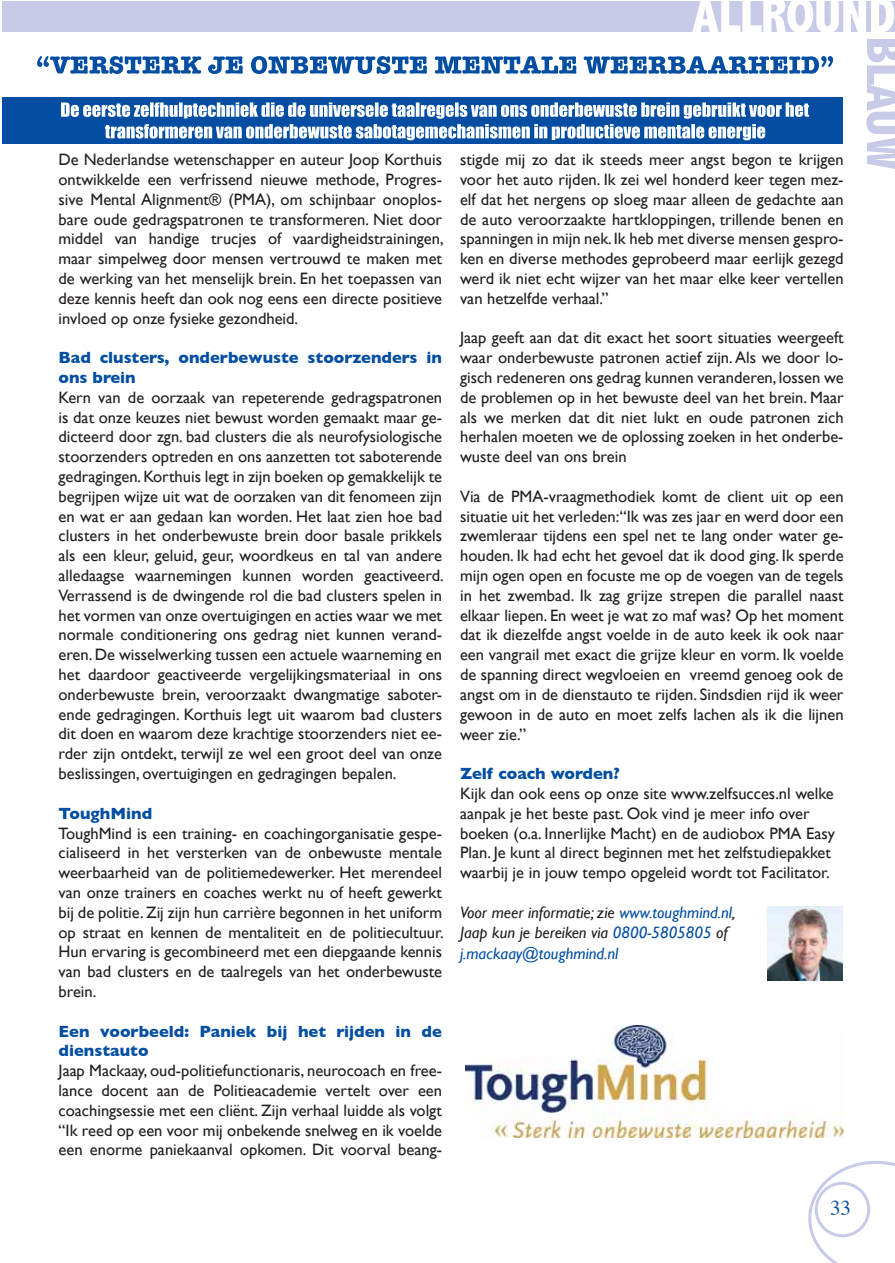
<style>
.page{position:relative;width:895px;height:1263px;background:#fff}
.page>*{position:absolute;margin:0;border:0;box-sizing:border-box;transform-origin:0 0}
.t1{font:21px "Times";color:#034ea2}
.t2{font:16.5px/19.8px "Gill Sans";color:#231f20;text-align:justify}
.t3{font:700 16.5px/19.8px "Gill Sans";color:#034ea2}
.t4{font:italic 16.5px/19.8px "Gill Sans";color:#231f20}
.t5{font:italic 16.5px "Gill Sans";color:#034ea2}
.s1{color:#034ea2}
</style>
<div class="page">
<div style="left:2px;top:1px;width:892px;height:31px;background:#c7cbe7"></div>
<svg style="left:866px;top:39px;width:28px;height:130px"></svg>
<svg style="left:692px;top:1px;width:202px;height:31px"></svg>
<svg style="left:808px;top:1161px;width:86px;height:102px"></svg>
<div style="left:2px;top:97px;width:840px;height:47px;background:#034ea2"></div>
<img style="left:466px;top:1025px;width:377px;height:112px">
<svg style="left:37px;top:56px;width:796px;height:18px"></svg>
<svg style="left:61px;top:103px;width:748px;height:37px"></svg>
<img style="left:768px;top:906px;width:74px;height:75px">
<p class="t2" style="left:59px;top:150px;width:387px">De Nederlandse wetenschapper en auteur Joop Korthuis ontwikkelde een verfrissend nieuwe methode, Progres&shy;sive Mental Alignment® (PMA), om schijnbaar onoplos&shy;bare oude gedragspatronen te transformeren. Niet door middel van handige trucjes of vaardigheidstrainingen, maar simpelweg door mensen vertrouwd te maken met de werking van het menselijk brein. En het toepassen van deze kennis heeft dan ook nog eens een directe positieve invloed op onze fysieke gezondheid.</p>
<p class="t3" style="left:59px;top:348px;width:385px">Bad clusters, onderbewuste stoorzenders in ons brein</p>
<p class="t2" style="left:59px;top:387px;width:387px">Kern van de oorzaak van repeterende gedragspatronen is dat onze keuzes niet bewust worden gemaakt maar ge&shy;dicteerd door zgn. bad clusters die als neurofysiologische stoorzenders optreden en ons aanzetten tot saboterende gedragingen. Korthuis legt in zijn boeken op gemakkelijk te begrijpen wijze uit wat de oorzaken van dit fenomeen zijn en wat er aan gedaan kan worden. Het laat zien hoe bad clusters in het onderbewuste brein door basale prikkels als een kleur, geluid, geur, woordkeus en tal van andere alledaagse waarnemingen kunnen worden geactiveerd.<br>Verrassend is de dwingende rol die bad clusters spelen in het vormen van onze overtuigingen en acties waar we met normale conditionering ons gedrag niet kunnen verand&shy;eren. De wisselwerking tussen een actuele waarneming en het daardoor geactiveerde vergelijkingsmateriaal in ons onderbewuste brein, veroorzaakt dwangmatige saboter&shy;ende gedragingen. Korthuis legt uit waarom bad clusters dit doen en waarom deze krachtige stoorzenders niet ee&shy;rder zijn ontdekt, terwijl ze wel een groot deel van onze beslissingen, overtuigingen en gedragingen bepalen.</p>
<p class="t3" style="left:59px;top:803px;width:95px">ToughMind</p>
<p class="t2" style="left:59px;top:823px;width:387px">ToughMind is een training- en coachingorganisatie gespe&shy;cialiseerd in het versterken van de onbewuste mentale weerbaarheid van de politiemedewerker. Het merendeel van onze trainers en coaches werkt nu of heeft gewerkt bij de politie. Zij zijn hun carrière begonnen in het uniform op straat en kennen de mentaliteit en de politiecultuur.<br>Hun ervaring is gecombineerd met een diepgaande kennis van bad clusters en de taalregels van het onderbewuste brein.</p>
<p class="t3" style="left:59px;top:1021px;width:385px">Een voorbeeld: Paniek bij het rijden in de dienstauto</p>
<p class="t2" style="left:59px;top:1060px;width:385px">Jaap Mackaay, oud-politiefunctionaris, neurocoach en free&shy;lance docent aan de Politieacademie vertelt over een coachingsessie met een cliënt. Zijn verhaal luidde als volgt “Ik reed op een voor mij onbekende snelweg en ik voelde een enorme paniekaanval opkomen. Dit voorval beang-</p>
<p class="t2" style="left:460px;top:150px;width:385px">stigde mij zo dat ik steeds meer angst begon te krijgen voor het auto rijden. Ik zei wel honderd keer tegen mez&shy;elf dat het nergens op sloeg maar alleen de gedachte aan de auto veroorzaakte hartkloppingen, trillende benen en spanningen in mijn nek. Ik heb met diverse mensen gespro&shy;ken en diverse methodes geprobeerd maar eerlijk gezegd werd ik niet echt wijzer van het maar elke keer vertellen van hetzelfde verhaal.”</p>
<p class="t2" style="left:460px;top:328px;width:385px">Jaap geeft aan dat dit exact het soort situaties weergeeft waar onderbewuste patronen actief zijn. Als we door lo&shy;gisch redeneren ons gedrag kunnen veranderen, lossen we de problemen op in het bewuste deel van het brein. Maar als we merken dat dit niet lukt en oude patronen zich herhalen moeten we de oplossing zoeken in het onderbe&shy;wuste deel van ons brein</p>
<p class="t2" style="left:460px;top:486px;width:385px">Via de PMA-vraagmethodiek komt de client uit op een situatie uit het verleden:“Ik was zes jaar en werd door een zwemleraar tijdens een spel net te lang onder water ge&shy;houden. Ik had echt het gevoel dat ik dood ging. Ik sperde mijn ogen open en focuste me op de voegen van de tegels in het zwembad. Ik zag grijze strepen die parallel naast elkaar liepen. En weet je wat zo maf was? Op het moment dat ik diezelfde angst voelde in de auto keek ik ook naar een vangrail met exact die grijze kleur en vorm. Ik voelde de spanning direct wegvloeien en vreemd genoeg ook de angst om in de dienstauto te rijden. Sindsdien rijd ik weer gewoon in de auto en moet zelfs lachen als ik die lijnen weer zie.”</p>
<p class="t3" style="left:460px;top:763px;width:161px">Zelf coach worden?</p>
<p class="t2" style="left:460px;top:783px;width:376px;text-align:left">Kijk dan ook eens op onze site www.zelfsucces.nl welke aanpak je het beste past. Ook vind je meer info over boeken (o.a. Innerlijke Macht) en de audiobox PMA Easy Plan. Je kunt al direct beginnen met het zelfstudiepakket waarbij je in jouw tempo opgeleid wordt tot Facilitator.</p>
<p class="t4" style="left:460px;top:902px;width:277px">Voor meer informatie; zie <span class="s1">www.toughmind.nl</span>,<br>Jaap kun je bereiken via <span class="s1">0800-5805805</span> of</p>
<p class="t5" style="left:460px;top:944px;width:160px">j.mackaay@toughmind.nl</p>
<p class="t1" style="left:830px;top:1199px;width:22px">33</p>
</div>
